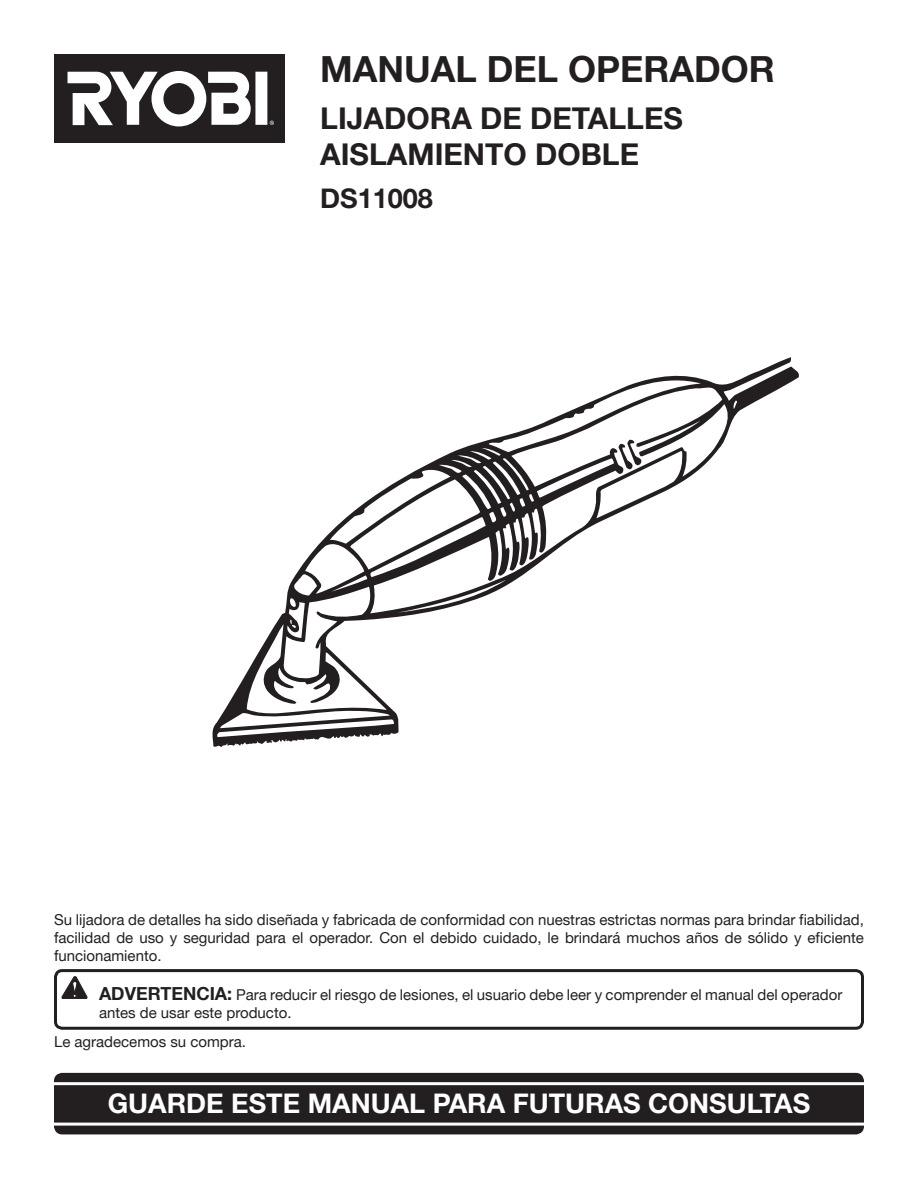
<style>
.page{position:relative;width:918px;height:1188px;background:#fff}
.page>*{position:absolute;margin:0;border:0;box-sizing:border-box;transform-origin:0 0}
.t1{font:700 36px "Helvetica Neue";color:#231f20}
.t2{font:700 30px/36px "Helvetica Neue";color:#231f20}
.t3{font:700 27px "Helvetica Neue";color:#fff}
.t4{font:700 27px "Helvetica Neue";color:#231f20}
.t5{font:15px/18px "Helvetica Neue";color:#231f20;text-align:justify}
.s1{font-weight:700;font-size:18px}
</style>
<div class="page">
<div style="left:54px;top:1072px;width:810px;height:61px;background:#231f20"></div>
<hr style="left:27px;top:1123px;width:864px;height:3px;background:#fff">
<svg style="left:54px;top:971px;width:810px;height:59px"></svg>
<hr style="left:29px;top:1082px;width:864px;height:3px;background:#fff">
<div style="left:54px;top:54px;width:231px;height:88px;background:#231f20"></div>
<div style="left:255px;top:72px;width:12px;height:53px;background:#fff"></div>
<svg style="left:270px;top:121px;width:4px;height:4px"></svg>
<svg style="left:68px;top:71px;width:183px;height:55px"></svg>
<svg style="left:62px;top:977px;width:25px;height:22px"></svg>
<svg style="left:701px;top:371px;width:56px;height:97px"></svg>
<svg style="left:731px;top:400px;width:8px;height:9px"></svg>
<svg style="left:216px;top:375px;width:485px;height:372px"></svg>
<h1 class="t1" style="left:320px;top:47px;width:456px">MANUAL DEL OPERADOR</h1>
<h2 class="t2" style="left:320px;top:99px;width:364px">LIJADORA DE DETALLES<br>AISLAMIENTO DOBLE</h2>
<h3 class="t4" style="left:320px;top:181px;width:114px">DS11008</h3>
<p class="t5" style="left:54px;top:911px;width:811px">Su lijadora de detalles ha sido diseñada y fabricada de conformidad con nuestras estrictas normas para brindar fiabilidad, facilidad de uso y seguridad para el operador. Con el debido cuidado, le brindará muchos años de sólido y eficiente funcionamiento.</p>
<p class="t5" style="left:99px;top:986px;width:745px"><span class="s1">ADVERTENCIA:</span> Para reducir el riesgo de lesiones, el usuario debe leer y comprender el manual del operador antes de usar este producto.</p>
<p class="t5" style="left:54px;top:1032px;width:193px">Le agradecemos su compra.</p>
<h3 class="t3" style="left:108px;top:1087px;width:704px">GUARDE ESTE MANUAL PARA FUTURAS CONSULTAS</h3>
</div>
